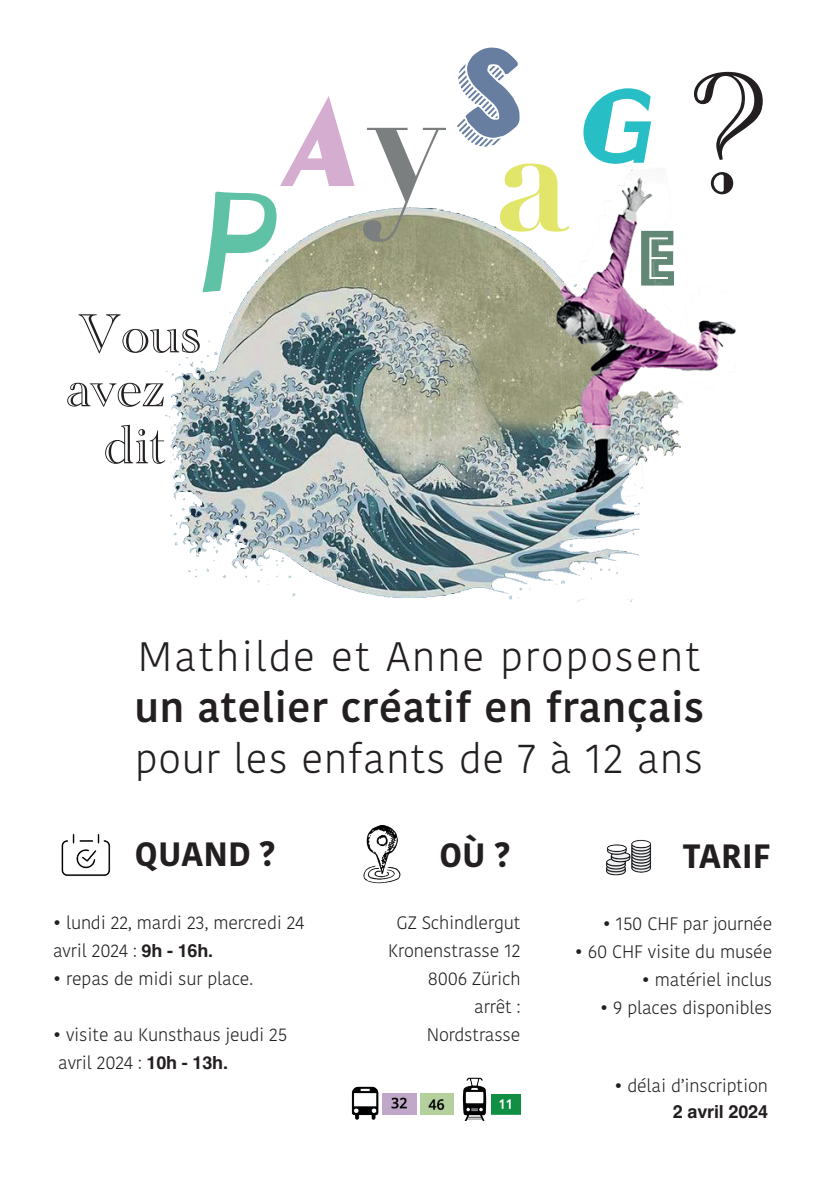
<style>
.page{position:relative;width:840px;height:1191px;background:#fff}
.page>*{position:absolute;margin:0;border:0;box-sizing:border-box;transform-origin:0 0}
.t1{font:178.6px "Academy Engraved Let Plain";color:#231f20}
.t2{font:700 159.4px "Didot";color:#7c7f80}
.t3{font:700 149.2px "Didot";color:#e1e56a}
.t4{font:105.2px "KGHAPPY";color:#677ea0}
.t5{font:105.2px "Artisual Deco Black Italic PERSONALUSEONLY PERSONALUSEONLY";color:#d4add0}
.t6{font:96.8px "Artisual Deco Black Italic PERSONALUSEONLY PERSONALUSEONLY";color:#28bec6}
.t7{font:82px "Phosphate Inline";color:#628774}
.t8{font:italic 700 68.6px "Open Dyslexic Alta";color:#5fc2a6}
.t9{font:57px "Academy Engraved Let Plain";color:#231f20}
.t10{font:600 41px "Kohinoor Devanagari";letter-spacing:.02em;color:#231f20}
.t11{font:300 41px "Kohinoor Devanagari";letter-spacing:.05em;color:#231f20}
.t12{font:300 41px "Kohinoor Devanagari";letter-spacing:.02em;color:#231f20}
.t13{font:700 33.6px "Kohinoor Devanagari";color:#231f20}
.t14{font:300 18px/28px "Kohinoor Devanagari";letter-spacing:-.01em;color:#231f20}
.t15{font:700 18px "Helvetica";letter-spacing:-.01em;color:#231f20}
.s1{font-family:"Helvetica";font-weight:700}
</style>
<div class="page">
<img style="left:363px;top:825px;width:38px;height:58px">
<img style="left:351px;top:1086px;width:27px;height:34px">
<img style="left:382px;top:1093px;width:34px;height:21px">
<img style="left:420px;top:1093px;width:33px;height:21px">
<img style="left:462px;top:1077px;width:25px;height:43px">
<img style="left:491px;top:1094px;width:29px;height:20px">
<img style="left:606px;top:839px;width:46px;height:37px">
<img style="left:61px;top:834px;width:50px;height:42px">
<img style="left:165px;top:169px;width:571px;height:433px">
<h3 class="t4" style="left:453px;top:13px;width:71px">S</h3>
<h3 class="t5" style="left:289px;top:60px;width:71px">a</h3>
<h3 class="t6" style="left:581px;top:46px;width:74px">G</h3>
<h2 class="t2" style="left:368px;top:40px;width:78px">y</h2>
<h3 class="t3" style="left:493px;top:83px;width:79px">a</h3>
<h3 class="t8" style="left:192px;top:229px;width:89px">P</h3>
<h3 class="t7" style="left:638px;top:200px;width:39px">e</h3>
<h3 class="t9" style="left:78px;top:291px;width:124px">Vous</h3>
<h3 class="t9" style="left:66px;top:345px;width:100px">avez</h3>
<h3 class="t9" style="left:104px;top:402px;width:63px">dit</h3>
<h1 class="t1" style="left:685px;top:2px;width:86px">?</h1>
<h3 class="t11" style="left:138px;top:633px;width:564px">Mathilde et Anne proposent</h3>
<h3 class="t10" style="left:134px;top:684px;width:571px">un atelier créatif en français</h3>
<h3 class="t12" style="left:135px;top:735px;width:569px">pour les enfants de 7 à 12 ans</h3>
<h3 class="t13" style="left:134px;top:824px;width:142px">QUAND ?</h3>
<p class="t14" style="left:53px;top:908px;width:253px">• lundi 22, mardi 23, mercredi 24 avril 2024 : <span class="s1">9h - 16h.</span></p>
<p class="t14" style="left:53px;top:964px;width:201px">• repas de midi sur place.</p>
<p class="t14" style="left:53px;top:1020px;width:235px">• visite au Kunsthaus jeudi 25 avril 2024 : <span class="s1">10h - 13h.</span></p>
<h3 class="t13" style="left:439px;top:825px;width:72px">OÙ ?</h3>
<h3 class="t13" style="left:682px;top:826px;width:89px">TARIF</h3>
<p class="t14" style="left:388px;top:908px;width:134px;text-align:right">GZ Schindlergut<br>Kronenstrasse 12<br>8006 Zürich arrêt :<br>Nordstrasse</p>
<p class="t14" style="left:602px;top:909px;width:171px">• 150 CHF par journée</p>
<p class="t14" style="left:574px;top:937px;width:199px">• 60 CHF visite du musée</p>
<p class="t14" style="left:641px;top:965px;width:132px">• matériel inclus</p>
<p class="t14" style="left:600px;top:993px;width:173px">• 9 places disponibles</p>
<p class="t14" style="left:614px;top:1071px;width:155px">• délai d’inscription</p>
<p class="t15" style="left:672px;top:1100px;width:97px">2 avril 2024</p>
</div>
